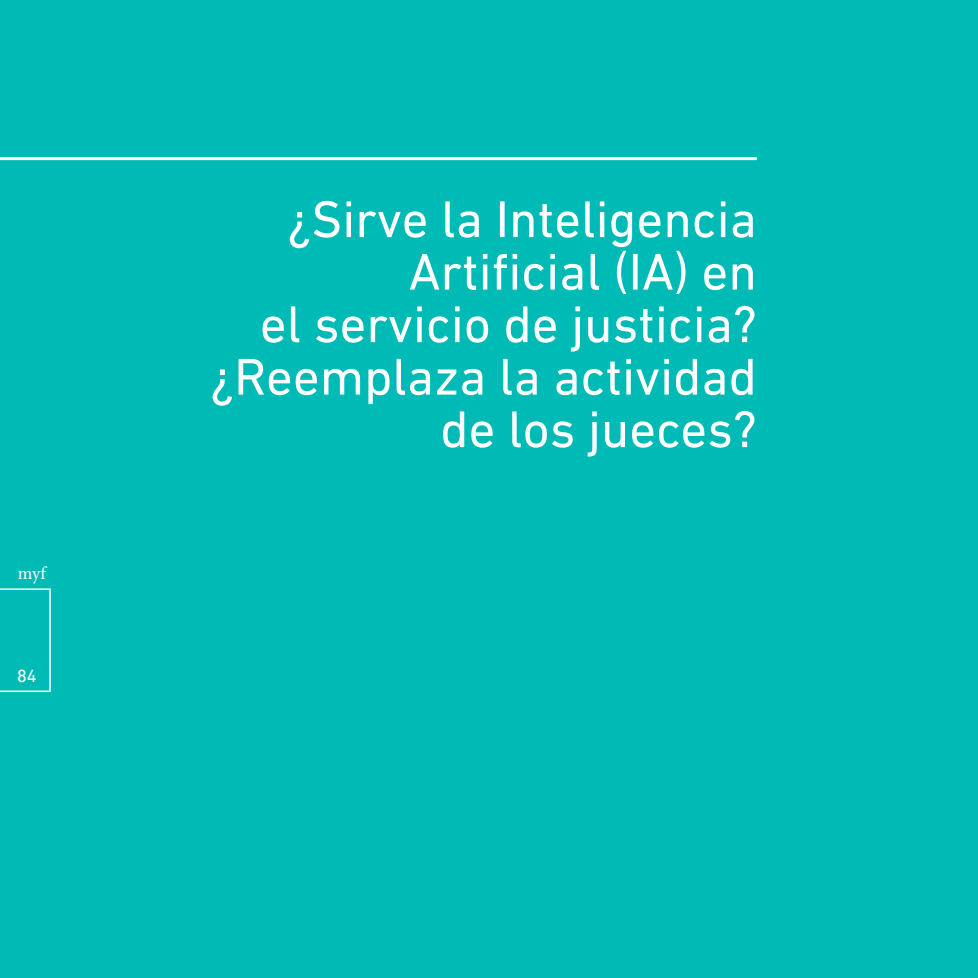
<style>
.page{position:relative;width:978px;height:978px;background:#00bbb5}
.page>*{position:absolute;margin:0;border:0;box-sizing:border-box;transform-origin:0 0}
.t1{font:52.5px/52.5px "DIN Next LT Pro";color:#fff;text-align:right}
.NOT_Cuerpo_minion_9{font:18px "Minion Pro";color:#fff}
.NOT_Cuerpo_minion_9-2{font:18px "DIN Next LT Pro";color:#fff}
</style>
<div class="page">
<hr style="left:0;top:157px;width:757px;height:3px;background:#fff">
<svg style="left:0;top:588px;width:51px;height:104px"></svg>
<p class="NOT_Cuerpo_minion_9" style="left:18px;top:561px;width:29px">myf</p>
<p class="NOT_Cuerpo_minion_9-2" style="left:17px;top:666px;width:21px">84</p>
<p class="t1" style="left:260px;top:192px;width:499px">¿Sirve la Inteligencia<br>Artificial (IA) en<br>el servicio de justicia?</p>
<p class="t1" style="left:210px;top:350px;width:548px">¿Reemplaza la actividad de los jueces?</p>
</div>
